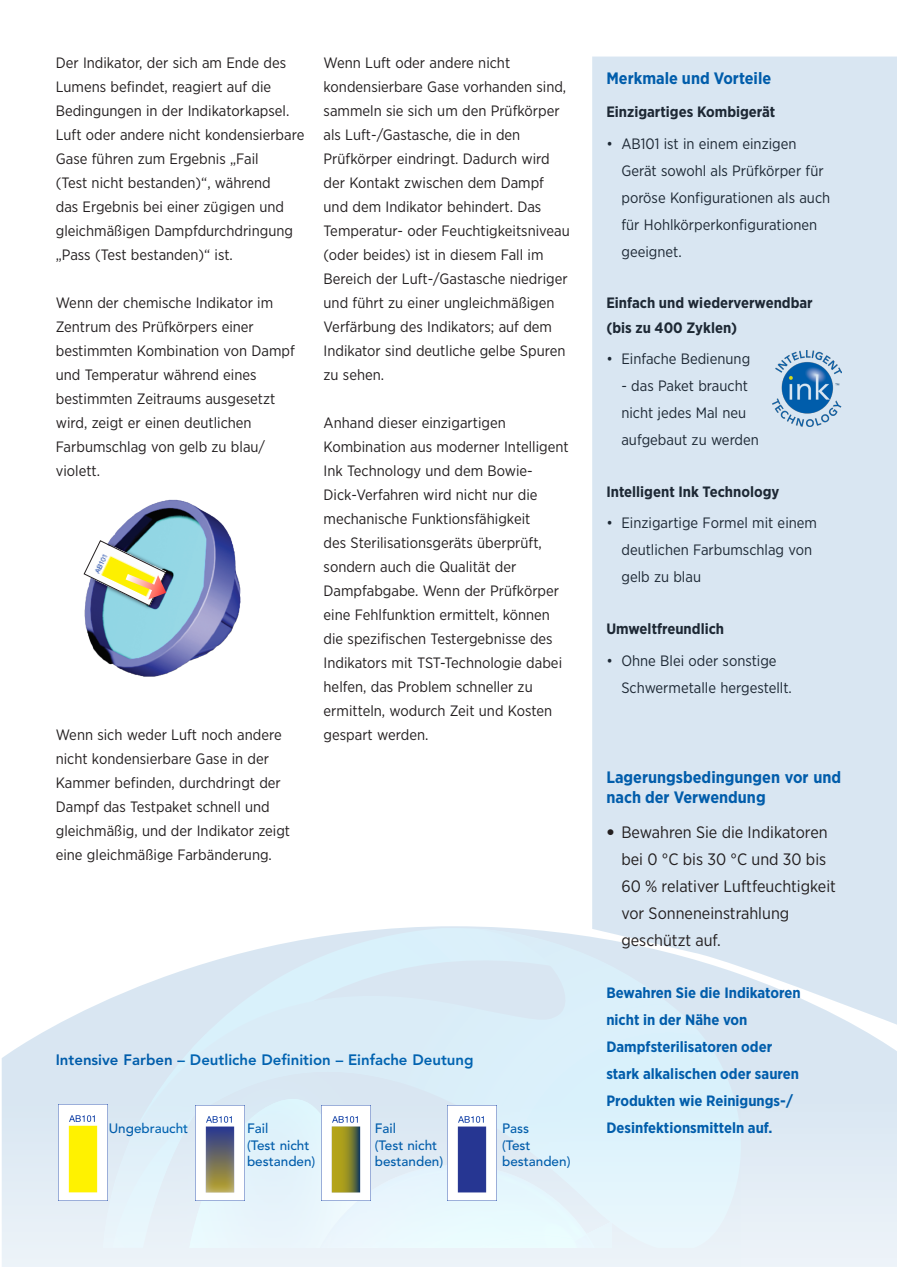
<style>
.page{position:relative;width:897px;height:1267px;background:#fff}
.page>*{position:absolute;margin:0;border:0;box-sizing:border-box;transform-origin:0 0}
.t1{font:16.5px/27px "Gotham Narrow";color:#231f20}
.t2{font:700 16.5px/19.5px "Gotham Narrow";color:#015dab}
.t3{font:15px/24px "Gotham Narrow";color:#231f20}
.t4{font:700 15px/27px "Gotham Narrow";color:#015dab}
.t5{font:700 15px/24.8px "Gotham Narrow";color:#231f20}
.t6{font:800 15px "Avenir";color:#015dab}
.t7{font:500 13.5px/16.5px "Avenir";color:#015dab}
.s1{font-family:"Avenir"}
</style>
<div class="page">
<svg style="left:2px;top:1002px;width:894px;height:264px;background:#e3edf5"></svg>
<svg style="left:103px;top:928px;width:637px;height:319px;background:#deeef8"></svg>
<img style="left:152px;top:1033px;width:244px;height:214px">
<svg style="left:189px;top:1098px;width:422px;height:149px;background:#e2f2fa"></svg>
<div style="left:592px;top:56px;width:304px;height:972px;background:#d9e6f2"></div>
<img style="left:83px;top:499px;width:158px;height:178px">
<svg style="left:84px;top:540px;width:82px;height:66px"></svg>
<img style="left:447px;top:1104px;width:49px;height:96px">
<img style="left:195px;top:1104px;width:49px;height:96px">
<img style="left:321px;top:1104px;width:49px;height:96px">
<img style="left:58px;top:1104px;width:49px;height:95px">
<p class="t3" style="left:56px;top:50px;width:250px">Der Indikator, der sich am Ende des Lumens befindet, reagiert auf die Bedingungen in der Indikatorkapsel.<br>Luft oder andere nicht kondensierbare Gase führen zum Ergebnis „Fail<br>(Test nicht bestanden)“, während<br>das Ergebnis bei einer zügigen und gleichmäßigen Dampfdurchdringung „Pass (Test bestanden)“ ist.</p>
<p class="t3" style="left:56px;top:290px;width:240px">Wenn der chemische Indikator im<br>Zentrum des Prüfkörpers einer bestimmten Kombination von Dampf und Temperatur während eines bestimmten Zeitraums ausgesetzt wird, zeigt er einen deutlichen<br>Farbumschlag von gelb zu blau/ violett.</p>
<p class="t3" style="left:56px;top:722px;width:236px">Wenn sich weder Luft noch andere nicht kondensierbare Gase in der Kammer befinden, durchdringt der Dampf das Testpaket schnell und gleichmäßig, und der Indikator zeigt eine gleichmäßige Farbänderung.</p>
<p class="t3" style="left:323px;top:50px;width:248px">Wenn Luft oder andere nicht kondensierbare Gase vorhanden sind, sammeln sie sich um den Prüfkörper als Luft-/Gastasche, die in den Prüfkörper eindringt. Dadurch wird der Kontakt zwischen dem Dampf und dem Indikator behindert. Das Temperatur- oder Feuchtigkeitsniveau (oder beides) ist in diesem Fall im Bereich der Luft-/Gastasche niedriger und führt zu einer ungleichmäßigen Verfärbung des Indikators; auf dem Indikator sind deutliche gelbe Spuren zu sehen.</p>
<p class="t3" style="left:323px;top:410px;width:246px">Anhand dieser einzigartigen Kombination aus moderner Intelligent Ink Technology und dem Bowie-Dick-Verfahren wird nicht nur die mechanische Funktionsfähigkeit<br>des Sterilisationsgeräts überprüft, sondern auch die Qualität der Dampfabgabe. Wenn der Prüfkörper eine Fehlfunktion ermittelt, können die spezifischen Testergebnisse des Indikators mit TST-Technologie dabei helfen, das Problem schneller zu ermitteln, wodurch Zeit und Kosten gespart werden.</p>
<p class="t6" style="left:56px;top:1051px;width:419px">Intensive Farben – Deutliche Definition – Einfache Deutung</p>
<p class="t2" style="left:606px;top:68px;width:166px">Merkmale und Vorteile</p>
<p class="t5" style="left:606px;top:99px;width:170px">Einzigartiges Kombigerät</p>
<p class="t3" style="left:621px;top:129px;width:210px;line-height:27px;text-indent:-15px">• AB101 ist in einem einzigen<br>Gerät sowohl als Prüfkörper für poröse Konfigurationen als auch für Hohlkörperkonfigurationen geeignet.</p>
<p class="t5" style="left:606px;top:290px;width:208px">Einfach und wiederverwendbar (bis zu 400 Zyklen)</p>
<p class="t3" style="left:606px;top:347px;width:145px">• Einfache Bedienung</p>
<p class="t3" style="left:621px;top:372px;width:139px;line-height:27px">- das Paket braucht nicht jedes Mal neu aufgebaut zu werden</p>
<p class="t5" style="left:606px;top:479px;width:174px">Intelligent Ink Technology</p>
<p class="t3" style="left:621px;top:509px;width:197px;line-height:27px;text-indent:-15px">• Einzigartige Formel mit einem deutlichen Farbumschlag von gelb zu blau</p>
<p class="t5" style="left:606px;top:616px;width:119px">Umweltfreundlich</p>
<p class="t3" style="left:621px;top:646px;width:172px;line-height:27px;text-indent:-15px">• Ohne Blei oder sonstige<br>Schwermetalle hergestellt.</p>
<p class="t2" style="left:606px;top:767px;width:236px">Lagerungsbedingungen vor und nach der Verwendung</p>
<p class="t1" style="left:621px;top:818px;width:216px;text-indent:-15px"><span class="s1">•</span> Bewahren Sie die Indikatoren bei 0 °C bis 30 °C und 30 bis<br>60 % relativer Luftfeuchtigkeit vor Sonneneinstrahlung geschützt auf.</p>
<p class="t4" style="left:606px;top:979px;width:196px">Bewahren Sie die Indikatoren nicht in der Nähe von<br>Dampfsterilisatoren oder stark alkalischen oder sauren<br>Produkten wie Reinigungs-/</p>
<p class="t7" style="left:109px;top:1120px;width:81px">Ungebraucht</p>
<p class="t7" style="left:247px;top:1120px;width:23px">Fail</p>
<p class="t4" style="left:606px;top:1114px;width:167px">Desinfektionsmitteln auf.</p>
<p class="t7" style="left:247px;top:1136px;width:70px">(Test nicht bestanden)</p>
<p class="t7" style="left:375px;top:1120px;width:70px">Fail<br>(Test nicht bestanden)</p>
<p class="t7" style="left:502px;top:1120px;width:70px">Pass<br>(Test bestanden)</p>
</div>
